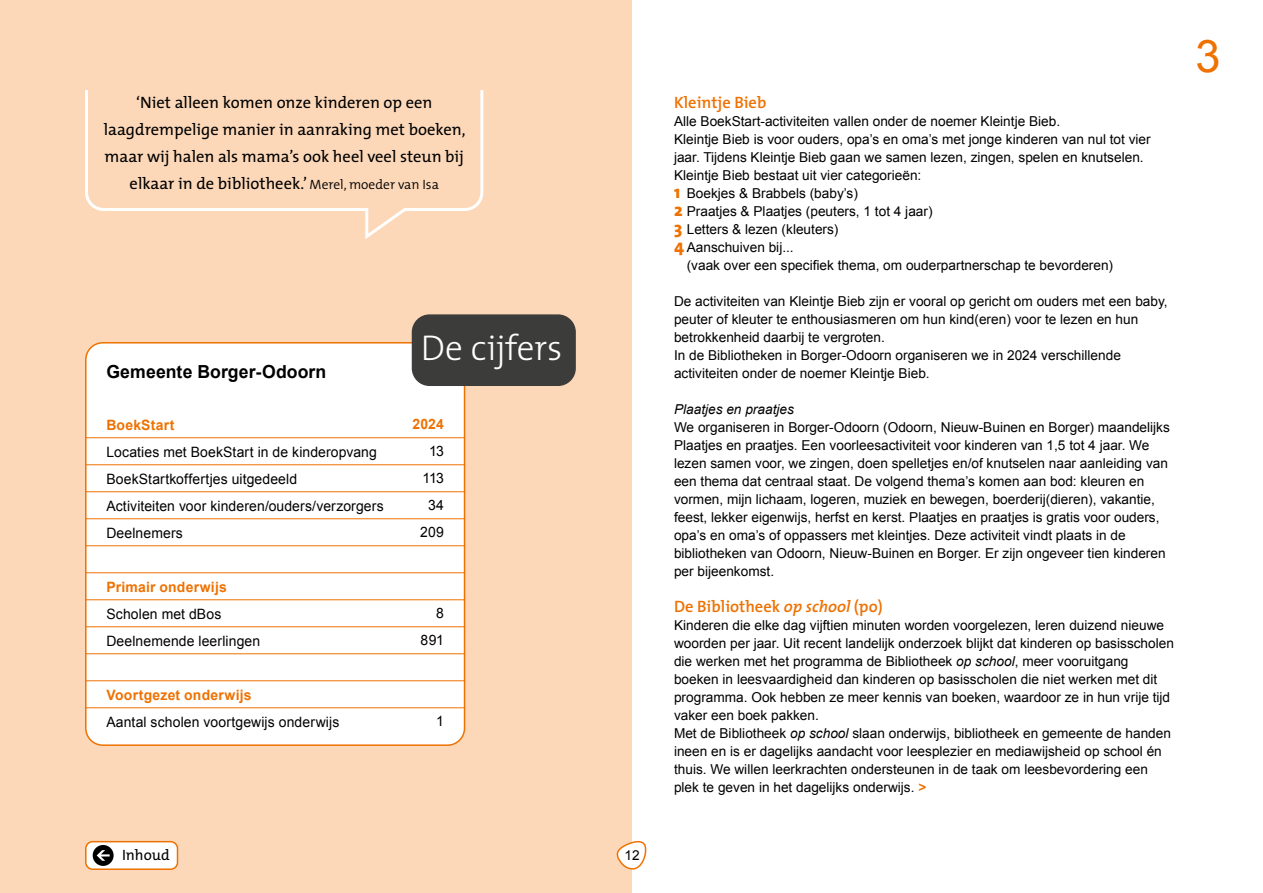
<style>
.page{position:relative;width:1263px;height:893px;background:#fff}
.page>*{position:absolute;margin:0;border:0;box-sizing:border-box;transform-origin:0 0}
.t1{font:45px "Arial";color:#ee7203}
.t2{font:300 36px "The Mix";letter-spacing:-.01em;color:#fff}
.t3{font:700 18px "Arial";letter-spacing:.005em;color:#000}
.t4{font:16.5px/27px "The Mix";color:#000;text-align:center}
.t5{font:600 16.5px "The Mix";color:#ee7203}
.t6{font:15px "The Mix";color:#000}
.t7{font:14.25px "Arial";letter-spacing:.01em;color:#000}
.t8{font:700 14.25px "Arial";letter-spacing:.015em;color:#ee7203}
.t9{font:13.65px/18px "Arial";color:#000}
.t10{font:italic 13.65px "Arial";color:#000}
.s1{font-weight:300;font-size:13.5px}
.s2{font-family:"The Mix";font-weight:800;font-size:18px;color:#ee7203}
.s3{font-style:italic}
.s4{font-weight:700;color:#ee7203}
</style>
<div class="page">
<div style="left:0;top:0;width:631px;height:893px;background:#fcd8b9"></div>
<svg style="left:85px;top:90px;width:399px;height:121px"></svg>
<svg style="left:364px;top:204px;width:47px;height:35px"></svg>
<hr style="left:368px;top:206px;width:39px;height:2px;background:#fcd8b9">
<div style="left:86px;top:842px;width:91px;height:27px;background:#fff;border-radius:7px"></div>
<div style="left:85px;top:841px;width:93px;height:29px;border:2px solid #ee7203;border-radius:7px"></div>
<div style="left:93px;top:845px;width:21px;height:21px;background:#000;border-radius:50%"></div>
<svg style="left:97px;top:850px;width:13px;height:11px"></svg>
<svg style="left:616px;top:839px;width:31px;height:31px"></svg>
<div style="left:86px;top:343px;width:378px;height:402px;background:#fff;border-radius:17px"></div>
<div style="left:85px;top:342px;width:380px;height:404px;border:2px solid #ee7203;border-radius:17px"></div>
<hr style="left:85px;top:437px;width:380px;height:1px;background:#ee7203">
<hr style="left:85px;top:464px;width:380px;height:1px;background:#ee7203">
<hr style="left:85px;top:491px;width:380px;height:1px;background:#ee7203">
<hr style="left:85px;top:518px;width:380px;height:1px;background:#ee7203">
<hr style="left:85px;top:545px;width:380px;height:1px;background:#ee7203">
<hr style="left:85px;top:572px;width:380px;height:1px;background:#ee7203">
<hr style="left:85px;top:653px;width:380px;height:1px;background:#ee7203">
<hr style="left:85px;top:680px;width:380px;height:1px;background:#ee7203">
<hr style="left:85px;top:707px;width:380px;height:1px;background:#ee7203">
<hr style="left:85px;top:599px;width:380px;height:1px;background:#ee7203">
<div style="left:412px;top:315px;width:163px;height:70px;background:#3c3c3b;border-radius:17px"></div>
<div style="left:412px;top:314px;width:164px;height:72px;border:2px solid #3c3c3b;border-radius:17px"></div>
<hr style="left:85px;top:626px;width:380px;height:1px;background:#ee7203">
<p class="t4" style="left:136px;top:88px;width:298px">‘Niet alleen komen onze kinderen op een</p>
<p class="t4" style="left:104px;top:115px;width:363px">laagdrempelige manier in aanraking met boeken, maar wij halen als mama’s ook heel veel steun bij elkaar in de bibliotheek.’ <span class="s1">Merel, moeder van Isa</span></p>
<p class="t3" style="left:106px;top:360px;width:222px">Gemeente Borger-Odoorn</p>
<p class="t8" style="left:106px;top:415px;width:70px">BoekStart</p>
<p class="t7" style="left:106px;top:442px;width:272px">Locaties met BoekStart in de kinderopvang</p>
<p class="t7" style="left:106px;top:469px;width:192px">BoekStartkoffertjes uitgedeeld</p>
<p class="t7" style="left:106px;top:496px;width:279px">Activiteiten voor kinderen/ouders/verzorgers</p>
<p class="t7" style="left:106px;top:523px;width:78px">Deelnemers</p>
<p class="t8" style="left:106px;top:577px;width:122px">Primair onderwijs</p>
<p class="t7" style="left:106px;top:604px;width:116px">Scholen met dBos</p>
<p class="t7" style="left:106px;top:631px;width:155px">Deelnemende leerlingen</p>
<p class="t8" style="left:106px;top:685px;width:147px">Voortgezet onderwijs</p>
<p class="t7" style="left:106px;top:712px;width:234px">Aantal scholen voortgewijs onderwijs</p>
<p class="t2" style="left:421px;top:318px;width:143px">De cijfers</p>
<p class="t8" style="left:412px;top:415px;width:33px">2024</p>
<p class="t7" style="left:429px;top:442px;width:16px">13</p>
<p class="t7" style="left:422px;top:469px;width:23px">113</p>
<p class="t7" style="left:428px;top:496px;width:17px">34</p>
<p class="t7" style="left:420px;top:523px;width:25px">209</p>
<p class="t7" style="left:436px;top:604px;width:9px">8</p>
<p class="t7" style="left:421px;top:631px;width:25px">891</p>
<p class="t7" style="left:436px;top:712px;width:9px">1</p>
<p class="t6" style="left:122px;top:842px;width:49px">Inhoud</p>
<p class="t9" style="left:625px;top:846px;width:17px">12</p>
<p class="t5" style="left:674px;top:89px;width:94px">Kleintje Bieb</p>
<p class="t9" style="left:674px;top:112px;width:388px">Alle BoekStart-activiteiten vallen onder de noemer Kleintje Bieb.</p>
<p class="t9" style="left:674px;top:130px;width:478px">Kleintje Bieb is voor ouders, opa’s en oma’s met jonge kinderen van nul tot vier jaar. Tijdens Kleintje Bieb gaan we samen lezen, zingen, spelen en knutselen.<br>Kleintje Bieb bestaat uit vier categorieën:</p>
<p class="t9" style="left:674px;top:184px;width:185px"><span class="s2">1</span> Boekjes &amp; Brabbels (baby’s)</p>
<p class="t9" style="left:674px;top:202px;width:260px"><span class="s2">2</span> Praatjes &amp; Plaatjes (peuters, 1 tot 4 jaar)</p>
<p class="t9" style="left:674px;top:220px;width:166px"><span class="s2">3</span> Letters &amp; lezen (kleuters)</p>
<p class="t9" style="left:674px;top:238px;width:121px"><span class="s2">4</span> Aanschuiven bij...</p>
<p class="t9" style="left:687px;top:256px;width:428px">(vaak over een specifiek thema, om ouderpartnerschap te bevorderen)</p>
<p class="t9" style="left:674px;top:292px;width:495px">De activiteiten van Kleintje Bieb zijn er vooral op gericht om ouders met een baby, peuter of kleuter te enthousiasmeren om hun kind(eren) voor te lezen en hun betrokkenheid daarbij te vergroten.</p>
<p class="t9" style="left:674px;top:346px;width:448px">In de Bibliotheken in Borger-Odoorn organiseren we in 2024 verschillende activiteiten onder de noemer Kleintje Bieb.</p>
<p class="t10" style="left:674px;top:400px;width:121px">Plaatjes en praatjes</p>
<p class="t9" style="left:674px;top:418px;width:497px">We organiseren in Borger-Odoorn (Odoorn, Nieuw-Buinen en Borger) maandelijks Plaatjes en praatjes. Een voorleesactiviteit voor kinderen van 1,5 tot 4 jaar. We lezen samen voor, we zingen, doen spelletjes en/of knutselen naar aanleiding van een thema dat centraal staat. De volgend thema’s komen aan bod: kleuren en vormen, mijn lichaam, logeren, muziek en bewegen, boerderij(dieren), vakantie, feest, lekker eigenwijs, herfst en kerst. Plaatjes en praatjes is gratis voor ouders, opa’s en oma’s of oppassers met kleintjes. Deze activiteit vindt plaats in de bibliotheken van Odoorn, Nieuw-Buinen en Borger. Er zijn ongeveer tien kinderen per bijeenkomst.</p>
<p class="t5" style="left:674px;top:593px;width:210px">De Bibliotheek <span class="s3">op school</span> (po)</p>
<p class="t9" style="left:674px;top:616px;width:501px">Kinderen die elke dag vijftien minuten worden voorgelezen, leren duizend nieuwe woorden per jaar. Uit recent landelijk onderzoek blijkt dat kinderen op basisscholen die werken met het programma de Bibliotheek <span class="s3">op school</span>, meer vooruitgang boeken in leesvaardigheid dan kinderen op basisscholen die niet werken met dit programma. Ook hebben ze meer kennis van boeken, waardoor ze in hun vrije tijd vaker een boek pakken.</p>
<p class="t9" style="left:674px;top:724px;width:498px">Met de Bibliotheek <span class="s3">op school</span> slaan onderwijs, bibliotheek en gemeente de handen ineen en is er dagelijks aandacht voor leesplezier en mediawijsheid op school én thuis. We willen leerkrachten ondersteunen in de taak om leesbevordering een plek te geven in het dagelijks onderwijs. <span class="s4">&gt;</span></p>
<p class="t1" style="left:1195px;top:27px;width:27px">3</p>
</div>
